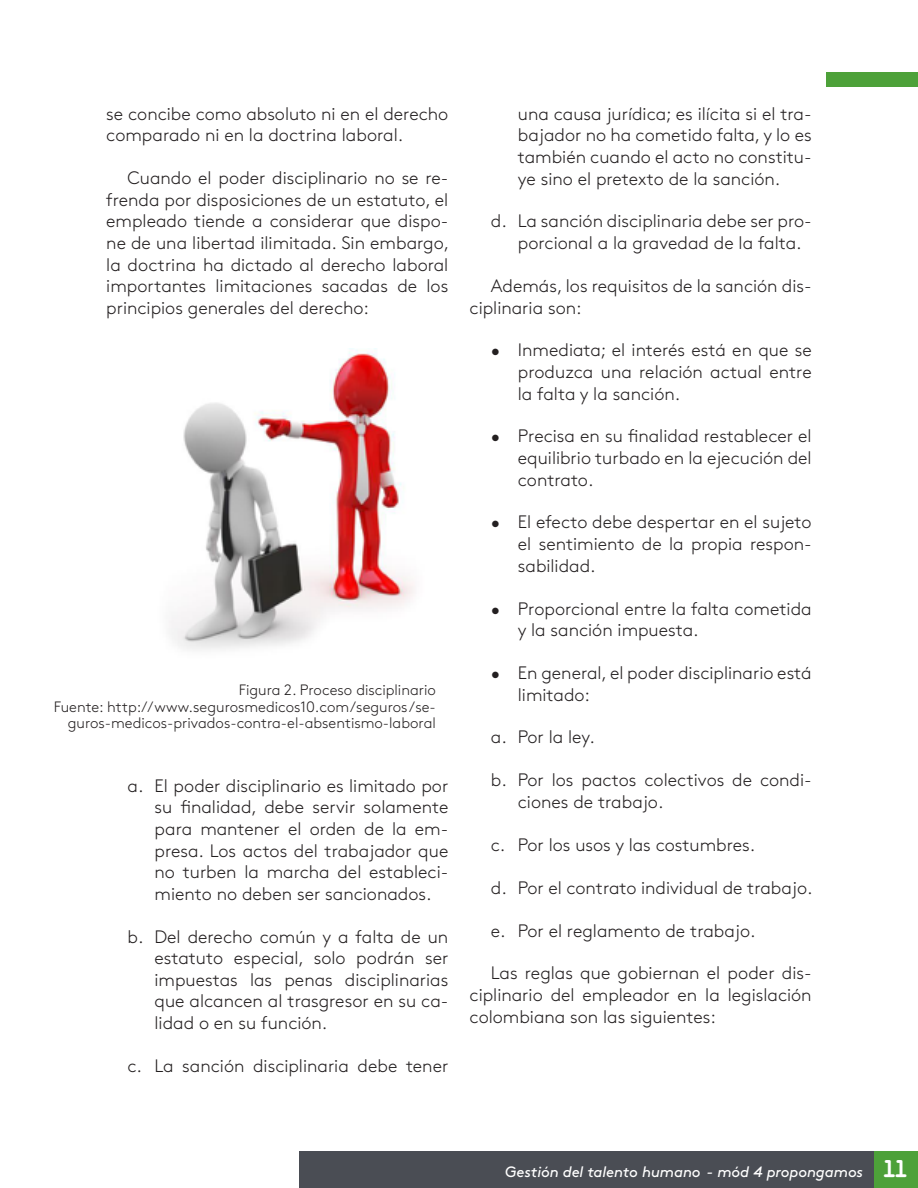
<style>
.page{position:relative;width:918px;height:1188px;background:#fff}
.page>*{position:absolute;margin:0;border:0;box-sizing:border-box;transform-origin:0 0}
.t1{font:300 18px/21.6px "Brown Std";color:#231f20;text-align:justify}
.PieDeFigura{font:300 15px/16.5px "Brown Std";color:#231f20;text-align:right}
.t2{font:italic 15px "Brown Std";letter-spacing:-.005em;color:#fff}
.s1{font-family:"Areandina Voz";font-style:normal;font-size:24px}
</style>
<div class="page">
<div style="left:826px;top:72px;width:92px;height:15px;background:#4da139"></div>
<div style="left:873px;top:1151px;width:45px;height:37px;background:#4da139"></div>
<div style="left:299px;top:1151px;width:574px;height:37px;background:#4a4d54"></div>
<img style="left:169px;top:350px;width:245px;height:300px">
<p class="t1" style="left:106px;top:103px;width:344px">se concibe como absoluto ni en el derecho comparado ni en la doctrina laboral.</p>
<p class="t1" style="left:106px;top:168px;width:344px;text-indent:21px">Cuando el poder disciplinario no se re&shy;frenda por disposiciones de un estatuto, el empleado tiende a considerar que dispo&shy;ne de una libertad ilimitada. Sin embargo, la doctrina ha dictado al derecho laboral importantes limitaciones sacadas de los principios generales del derecho:</p>
<p class="PieDeFigura" style="left:239px;top:682px;width:199px">Figura 2. Proceso disciplinario</p>
<p class="PieDeFigura" style="left:54px;top:698px;width:383px">Fuente: http://www.segurosmedicos10.com/seguros/se&shy;guros-medicos-privados-contra-el-absentismo-laboral</p>
<p class="t1" style="left:155px;top:775px;width:295px;text-indent:-27px">a. El poder disciplinario es limitado por su finalidad, debe servir solamente para mantener el orden de la em&shy;presa. Los actos del trabajador que no turben la marcha del estableci&shy;miento no deben ser sancionados.</p>
<p class="t1" style="left:155px;top:926px;width:295px;text-indent:-27px">b. Del derecho común y a falta de un estatuto especial, solo podrán ser impuestas las penas disciplinarias que alcancen al trasgresor en su ca&shy;lidad o en su función.</p>
<p class="t1" style="left:128px;top:1055px;width:322px">c. La sanción disciplinaria debe tener</p>
<p class="t1" style="left:518px;top:103px;width:295px">una causa jurídica; es ilícita si el tra&shy;bajador no ha cometido falta, y lo es también cuando el acto no constitu&shy;ye sino el pretexto de la sanción.</p>
<p class="t1" style="left:518px;top:211px;width:295px;text-indent:-27px">d. La sanción disciplinaria debe ser pro&shy;porcional a la gravedad de la falta.</p>
<p class="t1" style="left:470px;top:275px;width:344px;text-indent:21px">Además, los requisitos de la sanción dis&shy;ciplinaria son:</p>
<p class="t1" style="left:518px;top:340px;width:295px;text-indent:-27px">• Inmediata; el interés está en que se produzca una relación actual entre la falta y la sanción.</p>
<p class="t1" style="left:518px;top:426px;width:295px;text-indent:-27px">• Precisa en su finalidad restablecer el equilibrio turbado en la ejecución del contrato.</p>
<p class="t1" style="left:518px;top:512px;width:295px;text-indent:-27px">• El efecto debe despertar en el sujeto el sentimiento de la propia respon&shy;sabilidad.</p>
<p class="t1" style="left:518px;top:598px;width:295px;text-indent:-27px">• Proporcional entre la falta cometida y la sanción impuesta.</p>
<p class="t1" style="left:518px;top:662px;width:295px;text-indent:-27px">• En general, el poder disciplinario está limitado:</p>
<p class="t1" style="left:491px;top:727px;width:105px">a. Por la ley.</p>
<p class="t1" style="left:518px;top:770px;width:295px;text-indent:-27px">b. Por los pactos colectivos de condi&shy;ciones de trabajo.</p>
<p class="t1" style="left:491px;top:834px;width:266px">c. Por los usos y las costumbres.</p>
<p class="t1" style="left:491px;top:877px;width:323px">d. Por el contrato individual de trabajo.</p>
<p class="t1" style="left:491px;top:920px;width:266px">e. Por el reglamento de trabajo.</p>
<p class="t1" style="left:470px;top:963px;width:344px;text-indent:21px">Las reglas que gobiernan el poder dis&shy;ciplinario del empleador en la legislación colombiana son las siguientes:</p>
<p class="t2" style="left:505px;top:1163px;width:403px">Gestión del talento humano - mód 4 propongamos <span class="s1">11</span></p>
</div>
